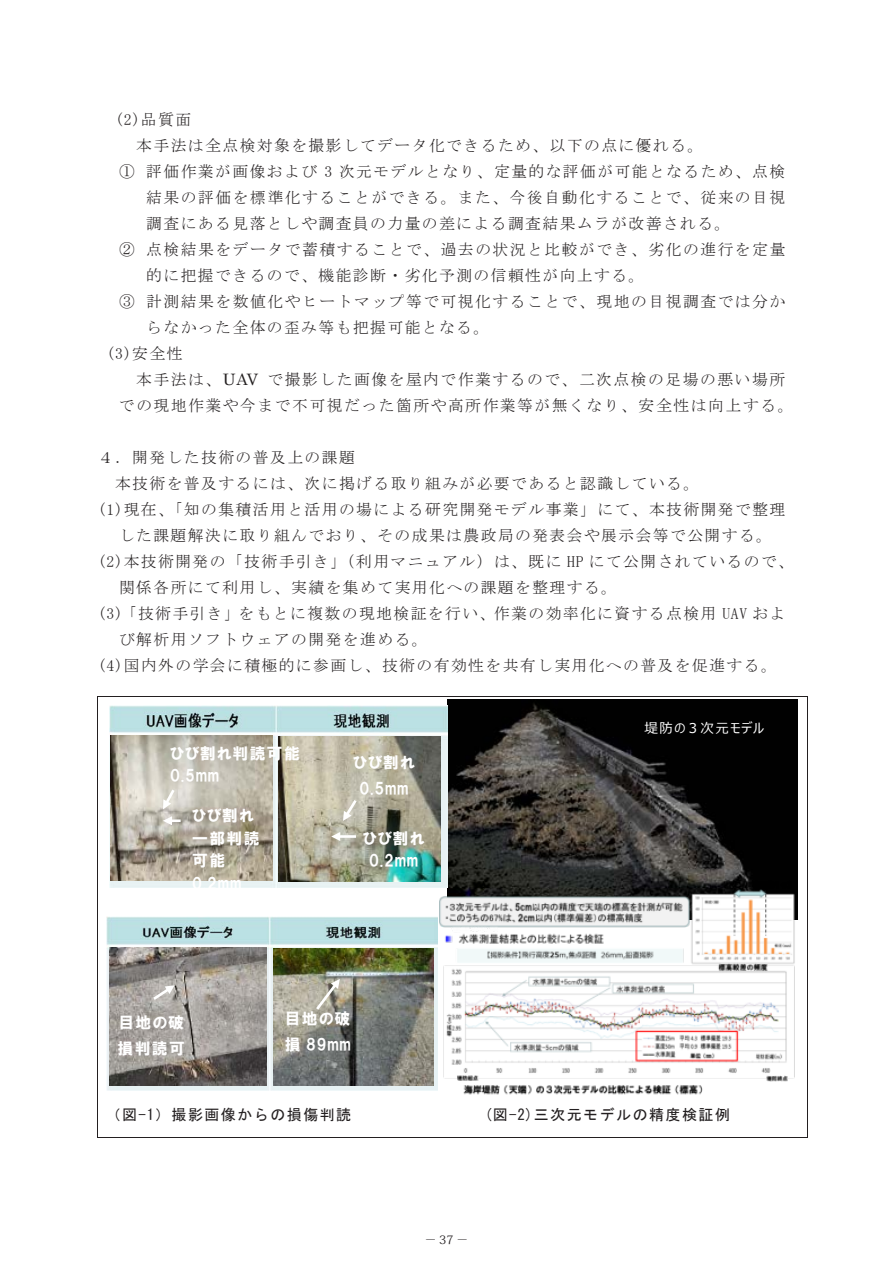
<style>
.page{position:relative;width:893px;height:1263px;background:#fff}
.page>*{position:absolute;margin:0;border:0;box-sizing:border-box;transform-origin:0 0}
.t1{font:15.75px "MS Mincho";letter-spacing:.095em;color:#231f20}
.t2{font:15.75px/26px "HGP Soei Kakugothic UB";letter-spacing:.05em;color:#fff;text-align:center}
.t3{font:15.75px/22.5px "HGP Soei Kakugothic UB";letter-spacing:.09em;color:#fff}
.t4{font:15px "MS Gothic";letter-spacing:.095em;color:#231f20}
.t5{font:13.5px "Meiryo UI";letter-spacing:.085em;color:#fff}
.t6{font:11.7px "Koz Min Pro";color:#231f20}
.s1{font-family:"Century"}
</style>
<div class="page">
<hr style="left:97px;top:696px;width:710px;height:1px;background:#231f20">
<svg style="left:97px;top:697px;width:1px;height:392px"></svg>
<svg style="left:807px;top:696px;width:1px;height:393px"></svg>
<hr style="left:97px;top:1137px;width:710px;height:1px;background:#231f20">
<hr style="left:97px;top:1089px;width:1px;height:48px;background:#231f20">
<hr style="left:807px;top:1089px;width:1px;height:48px;background:#231f20">
<img style="left:448px;top:700px;width:350px;height:179px">
<div style="left:622px;top:706px;width:166px;height:43px;background:#010101"></div>
<img style="left:440px;top:879px;width:358px;height:216px">
<img style="left:109px;top:705px;width:339px;height:182px">
<img style="left:111px;top:735px;width:161px;height:145px">
<img style="left:278px;top:737px;width:162px;height:144px">
<img style="left:340px;top:741px;width:89px;height:69px">
<img style="left:159px;top:729px;width:165px;height:69px">
<svg style="left:163px;top:787px;width:14px;height:22px"></svg>
<svg style="left:343px;top:797px;width:16px;height:24px"></svg>
<img style="left:181px;top:803px;width:102px;height:69px">
<svg style="left:163px;top:816px;width:18px;height:9px"></svg>
<img style="left:350px;top:814px;width:89px;height:69px">
<hr style="left:339px;top:835px;width:17px;height:3px;background:#fff">
<svg style="left:331px;top:832px;width:9px;height:9px"></svg>
<img style="left:106px;top:917px;width:332px;height:173px">
<img style="left:110px;top:948px;width:157px;height:137px">
<img style="left:106px;top:1010px;width:96px;height:53px">
<svg style="left:150px;top:985px;width:25px;height:17px"></svg>
<img style="left:273px;top:948px;width:160px;height:137px">
<img style="left:274px;top:1005px;width:98px;height:53px">
<svg style="left:313px;top:979px;width:27px;height:34px"></svg>
<p class="t1" style="left:115px;top:111px;width:78px">(2)品質面</p>
<p class="t1" style="left:136px;top:137px;width:568px">本手法は全点検対象を撮影してデータ化できるため、以下の点に優れる。</p>
<p class="t1" style="left:119px;top:163px;width:667px">① 評価作業が画像および 3 次元モデルとなり、定量的な評価が可能となるため、点検</p>
<p class="t1" style="left:146px;top:189px;width:640px">結果の評価を標準化することができる。また、今後自動化することで、従来の目視</p>
<p class="t1" style="left:146px;top:215px;width:586px">調査にある見落としや調査員の力量の差による調査結果ムラが改善される。</p>
<p class="t1" style="left:119px;top:241px;width:667px">② 点検結果をデータで蓄積することで、過去の状況と比較ができ、劣化の進行を定量</p>
<p class="t1" style="left:146px;top:268px;width:499px">的に把握できるので、機能診断・劣化予測の信頼性が向上する。</p>
<p class="t1" style="left:119px;top:294px;width:667px">③ 計測結果を数値化やヒートマップ等で可視化することで、現地の目視調査では分か</p>
<p class="t1" style="left:146px;top:320px;width:345px">らなかった全体の歪み等も把握可能となる。</p>
<p class="t1" style="left:106px;top:346px;width:78px">(3)安全性</p>
<p class="t1" style="left:136px;top:372px;width:650px">本手法は、<span class="s1">UAV</span> で撮影した画像を屋内で作業するので、二次点検の足場の悪い場所</p>
<p class="t1" style="left:119px;top:398px;width:676px">での現地作業や今まで不可視だった箇所や高所作業等が無くなり、安全性は向上する。</p>
<p class="t1" style="left:98px;top:450px;width:258px">４．開発した技術の普及上の課題</p>
<p class="t1" style="left:115px;top:476px;width:586px">本技術を普及するには、次に掲げる取り組みが必要であると認識している。</p>
<p class="t1" style="left:98px;top:502px;width:689px">(1)現在、「知の集積活用と活用の場による研究開発モデル事業」にて、本技術開発で整理</p>
<p class="t1" style="left:119px;top:528px;width:654px">した課題解決に取り組んでおり、その成果は農政局の発表会や展示会等で公開する。</p>
<p class="t1" style="left:98px;top:554px;width:698px">(2)本技術開発の「技術手引き」（利用マニュアル）は、既に HP にて公開されているので、</p>
<p class="t1" style="left:119px;top:580px;width:499px">関係各所にて利用し、実績を集めて実用化への課題を整理する。</p>
<p class="t1" style="left:98px;top:606px;width:689px">(3)「技術手引き」をもとに複数の現地検証を行い、作業の効率化に資する点検用 UAV およ</p>
<p class="t1" style="left:119px;top:632px;width:310px">び解析用ソフトウェアの開発を進める。</p>
<p class="t1" style="left:98px;top:658px;width:680px">(4)国内外の学会に積極的に参画し、技術の有効性を共有し実用化への普及を促進する。</p>
<p class="t2" style="left:170px;top:742px;width:131px;line-height:22.5px;text-align:left">ひび割れ判読可能<br>0.5mm</p>
<p class="t3" style="left:192px;top:804px;width:69px">ひび割れ一部判読可能<br>0.2mm</p>
<p class="t2" style="left:353px;top:750px;width:63px">ひび割れ<br>0.5mm</p>
<p class="t2" style="left:363px;top:827px;width:63px;line-height:22.5px">ひび割れ<br>0.2mm</p>
<p class="t3" style="left:118px;top:1010px;width:69px;line-height:26px">目地の破損判読可</p>
<p class="t2" style="left:285px;top:1005px;width:68px;text-align:left">目地の破損 89mm</p>
<p class="t5" style="left:645px;top:719px;width:121px">堤防の３次元モデル</p>
<p class="t4" style="left:106px;top:1107px;width:247px">（図-1）撮影画像からの損傷判読</p>
<p class="t4" style="left:485px;top:1107px;width:247px">(図-2)三次元モデルの精度検証例</p>
<p class="t6" style="left:425px;top:1231px;width:45px">−37−</p>
</div>
